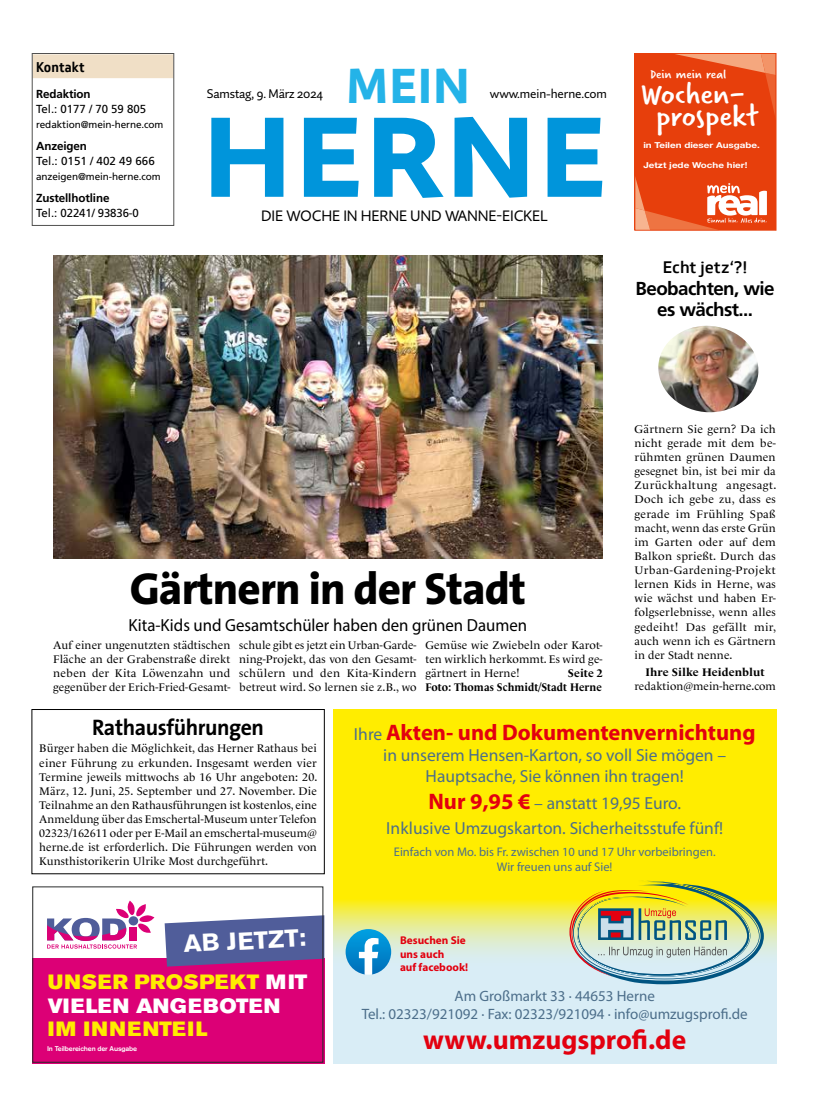
<style>
.page{position:relative;width:833px;height:1117px;background:#fff}
.page>*{position:absolute;margin:0;border:0;box-sizing:border-box;transform-origin:0 0}
.t1{font:800 112.75px "Quire Sans Pro";letter-spacing:.03em;color:#0095db;scale:1.05 1}
.t2{font:800 48.75px "Quire Sans Pro";color:#24b3e8}
.t3{font:800 45px "The Sans";letter-spacing:-.02em;color:#000}
.t4{font:32.25px "Verveine";color:#fff;scale:1.2 1}
.t5{font:700 27.5px "Myriad Pro";color:#e3000f}
.t6{font:700 24.25px "Akzidenz Grotesk BE";color:#fff;scale:1.04 1}
.t7{font:700 22.5px "Myriad Pro";color:#e3000f}
.t8{font:700 22.5px "The Sans";letter-spacing:-.02em;color:#000}
.t9{font:20.5px/23.9px "Akzidenz Grotesk BE Super";letter-spacing:.03em;color:#fff;scale:1.04 1}
.t10{font:20.5px "Akzidenz Grotesk BE Super";letter-spacing:.075em;color:#ffec00;scale:1.04 1}
.t11{font:700 18.75px/20.6px "Frutiger LT Std";letter-spacing:-.03em;color:#000;text-align:center}
.t12{font:17.5px/21px "Myriad Pro";color:#4c6e8a;text-align:center}
.t13{font:17.5px "Myriad Pro";color:#000;scale:.96 1}
.t14{font:500 16.25px "Soleto";color:#000}
.t15{font:15px/18px "Myriad Pro";color:#4c6e8a;text-align:center}
.t16{font:15px "Quire Sans Pro";letter-spacing:-.01em;color:#000}
.t17{font:13.75px "Verveine";color:#fff;scale:1.2 1}
.t18{font:700 13.75px "Soleto";letter-spacing:.01em;color:#000;scale:.91 1}
.t19{font:12.5px/15px "Myriad Pro";color:#4c6e8a;text-align:center}
.t20{font:12.5px "Quire Sans Pro";letter-spacing:-.01em;color:#000}
.t21{font:11.62px "Frutiger LT Std";color:#000}
.t22{font:700 11.62px "Frutiger LT Std";letter-spacing:-.01em;color:#000}
.t23{font:11.25px/14.1px "Le Monde Livre Std";letter-spacing:.01em;color:#000;text-align:justify}
.t24{font:11.25px/14.1px "Le Monde Livre Std";letter-spacing:.01em;color:#000;text-align:justify;scale:1.05 1}
.t25{font:700 11.25px/14.1px "Le Monde Livre Std";letter-spacing:.01em;color:#000;text-align:right}
.t26{font:700 11.25px/13.5px "Myriad Pro";color:#e3000f}
.t27{font:10px "Frutiger LT Std";letter-spacing:-.01em;color:#000}
.t28{font:700 8.25px "Helvetica Neue LT Pro";color:#fff;scale:1.2 1}
.t29{font:500 6.88px "Akzidenz Grotesk BE";letter-spacing:-.02em;color:#fff;scale:1.04 1}
.s1{font-weight:400;font-size:17.5px;color:#4c6e8a}
.s2{font-weight:700;font-size:22.5px;color:#e3000f}
.s3{color:#ffec00}
</style>
<div class="page">
<div style="left:33px;top:54px;width:140px;height:24px;background:#f0dfc6"></div>
<div style="left:32px;top:53px;width:142px;height:173px;border:1px solid #515150"></div>
<div style="left:635px;top:53px;width:141px;height:177px;background:#e73f0c"></div>
<div style="left:634px;top:53px;width:142px;height:177px;border:1px solid #e73f0c"></div>
<svg style="left:634px;top:175px;width:133px;height:56px"></svg>
<svg style="left:672px;top:53px;width:105px;height:67px"></svg>
<img style="left:658px;top:326px;width:101px;height:87px">
<div style="left:333px;top:709px;width:443px;height:354px;background:#d9edf6"></div>
<svg style="left:333px;top:709px;width:443px;height:246px;background:#fced12"></svg>
<svg style="left:345px;top:928px;width:46px;height:46px;background:#60b4d6"></svg>
<svg style="left:569px;top:880px;width:195px;height:104px"></svg>
<img style="left:53px;top:255px;width:549px;height:303px">
<div style="left:32px;top:958px;width:292px;height:105px;background:#dc0076"></div>
<svg style="left:47px;top:900px;width:107px;height:48px"></svg>
<div style="left:129px;top:926px;width:8px;height:14px;background:#dc0076"></div>
<svg style="left:165px;top:915px;width:159px;height:51px;background:#68649f"></svg>
<div style="left:32px;top:709px;width:293px;height:164px;border:1px solid #000"></div>
<p class="t18" style="left:36px;top:59px;width:55px">Kontakt</p>
<p class="t22" style="left:36px;top:87px;width:56px">Redaktion</p>
<p class="t21" style="left:36px;top:102px;width:112px">Tel.: 0177 / 70 59 805</p>
<p class="t27" style="left:36px;top:118px;width:129px">redaktion@mein-herne.com</p>
<p class="t22" style="left:36px;top:139px;width:52px">Anzeigen</p>
<p class="t21" style="left:36px;top:154px;width:120px">Tel.: 0151 / 402 49 666</p>
<p class="t27" style="left:36px;top:170px;width:126px">anzeigen@mein-herne.com</p>
<p class="t22" style="left:36px;top:191px;width:75px">Zustellhotline</p>
<p class="t21" style="left:36px;top:206px;width:104px">Tel.: 02241/ 93836-0</p>
<p class="t20" style="left:207px;top:86px;width:118px">Samstag, 9. März 2024</p>
<h2 class="t2" style="left:346px;top:54px;width:125px">MEIN</h2>
<p class="t20" style="left:490px;top:86px;width:118px">www.mein-herne.com</p>
<h1 class="t1" style="left:203px;top:85px;width:385px">HERNE</h1>
<h3 class="t16" style="left:261px;top:206px;width:288px">DIE WOCHE IN HERNE UND WANNE-EICKEL</h3>
<p class="t17" style="left:650px;top:64px;width:65px">Dein mein real</p>
<h3 class="t4" style="left:656px;top:93px;width:87px">prospekt</h3>
<p class="t28" style="left:643px;top:140px;width:99px">in Teilen dieser Ausgabe.</p>
<p class="t28" style="left:643px;top:160px;width:88px">Jetzt jede Woche hier!</p>
<h3 class="t4" style="left:641px;top:71px;width:88px">Wochen-</h3>
<h3 class="t14" style="left:662px;top:257px;width:86px">Echt jetz‘?!</h3>
<h3 class="t11" style="left:635px;top:278px;width:141px">Beobachten, wie es wächst...</h3>
<p class="t24" style="left:634px;top:421px;width:137px">Gärtnern Sie gern? Da ich nicht gerade mit dem be&shy;rühmten grünen Daumen gesegnet bin, ist bei mir da Zurückhaltung angesagt.<br>Doch ich gebe zu, dass es gerade im Frühling Spaß macht, wenn das erste Grün im Garten oder auf dem Balkon sprießt. Durch das Urban-Gardening-Projekt lernen Kids in Herne, was wie wächst und haben Er&shy;folgserlebnisse, wenn alles gedeiht! Das gefällt mir, auch wenn ich es Gärtnern in der Stadt nenne.</p>
<p class="t25" style="left:645px;top:665px;width:121px">Ihre Silke Heidenblut</p>
<p class="t23" style="left:634px;top:679px;width:143px">redaktion@mein-herne.com</p>
<h3 class="t7" style="left:354px;top:717px;width:403px"><span class="s1">Ihre</span> Akten- und Dokumentenvernichtung</h3>
<h3 class="t12" style="left:383px;top:744px;width:344px">in unserem Hensen-Karton, so voll Sie mögen –<br>Hauptsache, Sie können ihn tragen!</h3>
<h3 class="t12" style="left:386px;top:790px;width:338px;line-height:24.5px"><span class="s2">Nur 9,95 €</span> – anstatt 19,95 Euro.<br>Inklusive Umzugskarton. Sicherheitsstufe fünf!</h3>
<p class="t19" style="left:394px;top:843px;width:323px">Einfach von Mo. bis Fr. zwischen 10 und 17 Uhr vorbeibringen.<br>Wir freuen uns auf Sie!</p>
<h3 class="t3" style="left:130px;top:550px;width:398px">Gärtnern in der Stadt</h3>
<h3 class="t13" style="left:129px;top:614px;width:416px">Kita-Kids und Gesamtschüler haben den grünen Daumen</h3>
<p class="t23" style="left:53px;top:637px;width:179px">Auf einer ungenutzten städtischen Fläche an der Grabenstraße direkt neben der Kita Löwenzahn und gegenüber der Erich-Fried-Gesamt-</p>
<p class="t23" style="left:239px;top:637px;width:179px">schule gibt es jetzt ein Urban-Garde&shy;ning-Projekt, das von den Gesamt&shy;schülern und den Kita-Kindern betreut wird. So lernen sie z.B., wo</p>
<p class="t23" style="left:425px;top:637px;width:179px">Gemüse wie Zwiebeln oder Karot&shy;ten wirklich herkommt. Es wird ge&shy;gärtnert in Herne!</p>
<p class="t25" style="left:425px;top:665px;width:179px">Seite 2<br>Foto: Thomas Schmidt/Stadt Herne</p>
<h3 class="t8" style="left:92px;top:708px;width:173px">Rathausführungen</h3>
<p class="t23" style="left:39px;top:741px;width:280px">Bürger haben die Möglichkeit, das Herner Rathaus bei einer Führung zu erkunden. Insgesamt werden vier Termine jeweils mittwochs ab 16 Uhr angeboten: 20.<br>März, 12. Juni, 25. September und 27. November. Die Teilnahme an den Rathausführungen ist kostenlos, eine Anmeldung über das Emschertal-Museum unter Telefon 02323/162611 oder per E-Mail an emschertal-museum@ herne.de ist erforderlich. Die Führungen werden von Kunsthistorikerin Ulrike Most durchgeführt.</p>
<h3 class="t6" style="left:183px;top:929px;width:119px;rotate:-3deg">AB JETZT:</h3>
<h3 class="t9" style="left:48px;top:969px;width:251px"><span class="s3">UNSER PROSPEKT</span> MIT<br>VIELEN ANGEBOTEN</h3>
<h3 class="t10" style="left:48px;top:1017px;width:155px">IM INNENTEIL</h3>
<p class="t29" style="left:47px;top:1044px;width:88px">In Teilbereichen der Ausgabe</p>
<p class="t26" style="left:400px;top:933px;width:70px">Besuchen Sie uns auch<br>auf facebook!</p>
<h3 class="t15" style="left:362px;top:986px;width:387px">Am Großmarkt 33 · 44653 Herne<br>Tel.: 02323/921092 · Fax: 02323/921094 · info@umzugsprofi.de</h3>
<h3 class="t5" style="left:423px;top:1021px;width:264px">www.umzugsprofi.de</h3>
</div>
